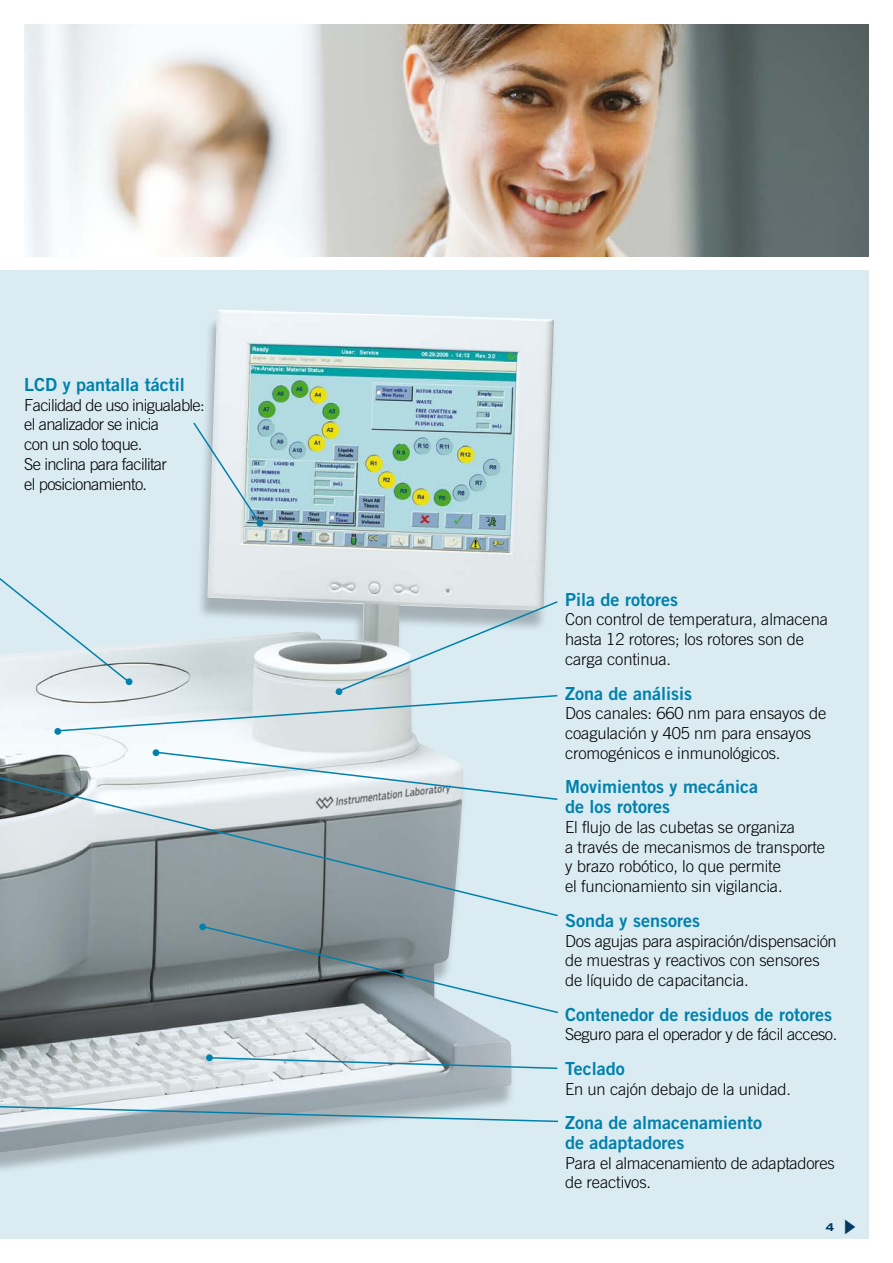
<style>
.page{position:relative;width:893px;height:1263px;background:#fff}
.page>*{position:absolute;margin:0;border:0;box-sizing:border-box;transform-origin:0 0}
.t1{font:18px/19.5px "Trade Gothic Bold Two";color:#0081ac}
.t2{font:300 16.5px/19.8px "Trade Gothic";letter-spacing:-.01em;color:#000}
.t3{font:300 16.5px/19.8px "Trade Gothic";letter-spacing:-.04em;color:#000}
.t4{font:300 16.5px "Trade Gothic";letter-spacing:-.03em;color:#000}
.t5{font:500 12px "Akzidenz Grot Ext BQ";color:#003a62}
</style>
<div class="page">
<div style="left:0;top:270px;width:869px;height:968px;background:#daebf2"></div>
<img style="left:0;top:309px;width:554px;height:843px">
<img style="left:24px;top:24px;width:845px;height:232px">
<svg style="left:256px;top:520px;width:8px;height:7px"></svg>
<svg style="left:192px;top:421px;width:70px;height:104px"></svg>
<div style="left:54px;top:728px;width:7px;height:7px;background:#0081ac;border-radius:50%"></div>
<svg style="left:0;top:535px;width:558px;height:197px"></svg>
<svg style="left:152px;top:749px;width:8px;height:7px"></svg>
<svg style="left:154px;top:750px;width:400px;height:8px"></svg>
<svg style="left:200px;top:924px;width:358px;height:90px"></svg>
<svg style="left:206px;top:1054px;width:7px;height:7px"></svg>
<svg style="left:208px;top:1056px;width:350px;height:14px"></svg>
<svg style="left:0;top:1100px;width:558px;height:23px"></svg>
<svg style="left:0;top:758px;width:558px;height:159px"></svg>
<p class="t1" style="left:24px;top:374px;width:162px">LCD y pantalla táctil</p>
<p class="t3" style="left:24px;top:394px;width:182px">Facilidad de uso inigualable: el analizador se inicia<br>con un solo toque.<br>Se inclina para facilitar<br>el posicionamiento.</p>
<p class="t1" style="left:565px;top:589px;width:114px">Pila de rotores</p>
<p class="t2" style="left:565px;top:609px;width:264px">Con control de temperatura, almacena hasta 12 rotores; los rotores son de carga continua.</p>
<p class="t1" style="left:565px;top:683px;width:129px">Zona de análisis</p>
<p class="t2" style="left:565px;top:703px;width:263px">Dos canales: 660 nm para ensayos de coagulación y 405 nm para ensayos cromogénicos e inmunológicos.</p>
<p class="t1" style="left:565px;top:777px;width:194px">Movimientos y mecánica de los rotores</p>
<p class="t2" style="left:565px;top:817px;width:262px">El flujo de las cubetas se organiza<br>a través de mecanismos de transporte y brazo robótico, lo que permite<br>el funcionamiento sin vigilancia.</p>
<p class="t1" style="left:565px;top:910px;width:136px">Sonda y sensores</p>
<p class="t2" style="left:565px;top:930px;width:273px">Dos agujas para aspiración/dispensación de muestras y reactivos con sensores de líquido de capacitancia.</p>
<p class="t1" style="left:565px;top:1004px;width:268px">Contenedor de residuos de rotores</p>
<p class="t4" style="left:565px;top:1025px;width:274px">Seguro para el operador y de fácil acceso.</p>
<p class="t1" style="left:565px;top:1058px;width:61px">Teclado</p>
<p class="t2" style="left:565px;top:1079px;width:227px">En un cajón debajo de la unidad.</p>
<p class="t1" style="left:565px;top:1113px;width:199px">Zona de almacenamiento de adaptadores</p>
<p class="t2" style="left:565px;top:1152px;width:271px">Para el almacenamiento de adaptadores de reactivos.</p>
<p class="t5" style="left:825px;top:1220px;width:10px">4</p>
</div>
